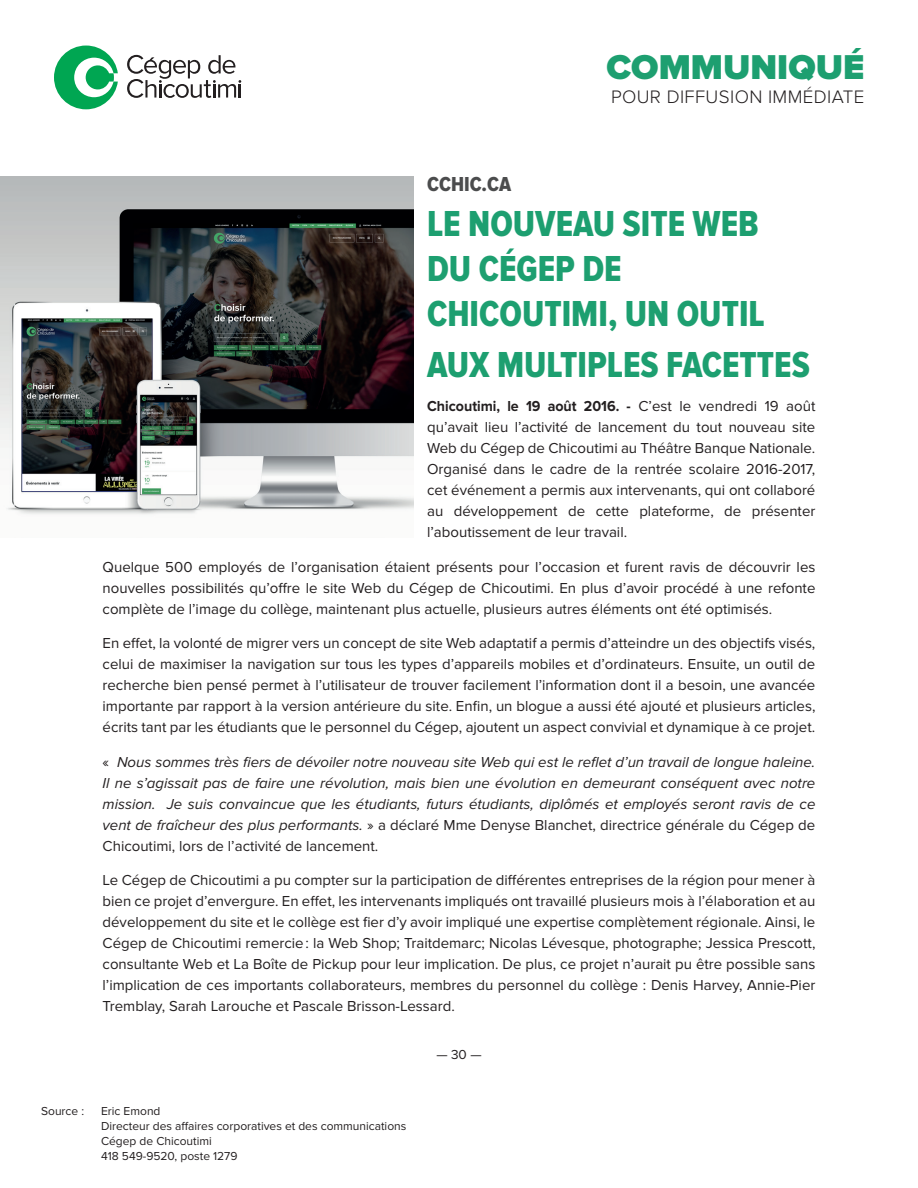
<style>
.page{position:relative;width:918px;height:1188px;background:#fff}
.page>*{position:absolute;margin:0;border:0;box-sizing:border-box;transform-origin:0 0}
.t1{font:37.5px/45px "Proxima Nova Cond Extrabld";color:#1d9f70;scale:.95 1}
.t2{font:900 35.7px "Proxima Nova";color:#1d9f70}
.t3{font:21px "Proxima Nova Cond Extrabld";color:#4b4c4d}
.t4{font:300 18.75px "Proxima Nova";letter-spacing:.02em;color:#231f20}
.t5{font:15px/21px "Proxima Nova";color:#231f20;text-align:justify}
.t6{font:italic 15px/21px "Proxima Nova";color:#231f20;text-align:justify}
.t7{font:13.5px "Proxima Nova";color:#231f20}
.t8{font:12px/15px "Proxima Nova";color:#231f20}
.s1{font-weight:700}
.s2{font-style:normal}
</style>
<div class="page">
<svg style="left:54px;top:46px;width:64px;height:63px"></svg>
<svg style="left:127px;top:55px;width:114px;height:43px"></svg>
<img style="left:0;top:177px;width:414px;height:338px">
<h2 class="t2" style="left:606px;top:46px;width:260px">COMMUNIQUÉ</h2>
<p class="t4" style="left:611px;top:86px;width:255px">POUR DIFFUSION IMMÉDIATE</p>
<h3 class="t3" style="left:427px;top:173px;width:85px">CCHIC.CA</h3>
<h1 class="t1" style="left:427px;top:204px;width:357px">LE NOUVEAU SITE WEB<br>DU CÉGEP DE<br>CHICOUTIMI, UN OUTIL</h1>
<h1 class="t1" style="left:427px;top:344px;width:404px">AUX MULTIPLES FACETTES</h1>
<p class="t5" style="left:427px;top:396px;width:390px"><span class="s1">Chicoutimi, le 19 août 2016. -</span> C’est le vendredi 19 août qu’avait lieu l’activité de lancement du tout nouveau site Web du Cégep de Chicoutimi au Théâtre Banque Nationale.<br>Organisé dans le cadre de la rentrée scolaire 2016-2017, cet événement a permis aux intervenants, qui ont collaboré au développement de cette plateforme, de présenter l’aboutissement de leur travail.</p>
<p class="t5" style="left:103px;top:557px;width:714px">Quelque 500 employés de l’organisation étaient présents pour l’occasion et furent ravis de découvrir les nouvelles possibilités qu’offre le site Web du Cégep de Chicoutimi. En plus d’avoir procédé à une refonte complète de l’image du collège, maintenant plus actuelle, plusieurs autres éléments ont été optimisés.</p>
<p class="t5" style="left:103px;top:633px;width:714px">En effet, la volonté de migrer vers un concept de site Web adaptatif a permis d’atteindre un des objectifs visés, celui de maximiser la navigation sur tous les types d’appareils mobiles et d’ordinateurs. Ensuite, un outil de recherche bien pensé permet à l’utilisateur de trouver facilement l’information dont il a besoin, une avancée importante par rapport à la version antérieure du site. Enfin, un blogue a aussi été ajouté et plusieurs articles, écrits tant par les étudiants que le personnel du Cégep, ajoutent un aspect convivial et dynamique à ce projet.</p>
<p class="t6" style="left:103px;top:752px;width:714px"><span class="s2">«</span> Nous sommes très fiers de dévoiler notre nouveau site Web qui est le reflet d’un travail de longue haleine.<br>Il ne s’agissait pas de faire une révolution, mais bien une évolution en demeurant conséquent avec notre mission. Je suis convaincue que les étudiants, futurs étudiants, diplômés et employés seront ravis de ce vent de fraîcheur des plus performants. <span class="s2">» a déclaré Mme Denyse Blanchet, directrice générale du Cégep de Chicoutimi, lors de l’activité de lancement.</span></p>
<p class="t5" style="left:103px;top:870px;width:714px">Le Cégep de Chicoutimi a pu compter sur la participation de différentes entreprises de la région pour mener à bien ce projet d’envergure. En effet, les intervenants impliqués ont travaillé plusieurs mois à l’élaboration et au développement du site et le collège est fier d’y avoir impliqué une expertise complètement régionale. Ainsi, le Cégep de Chicoutimi remercie : la Web Shop; Traitdemarc; Nicolas Lévesque, photographe; Jessica Prescott, consultante Web et La Boîte de Pickup pour leur implication. De plus, ce projet n’aurait pu être possible sans l’implication de ces importants collaborateurs, membres du personnel du collège : Denis Harvey, Annie-Pier Tremblay, Sarah Larouche et Pascale Brisson-Lessard.</p>
<p class="t7" style="left:436px;top:1047px;width:47px">— 30 —</p>
<p class="t8" style="left:41px;top:1104px;width:45px">Source :</p>
<p class="t8" style="left:101px;top:1104px;width:307px">Eric Emond<br>Directeur des affaires corporatives et des communications<br>Cégep de Chicoutimi<br>418 549-9520, poste 1279</p>
</div>
